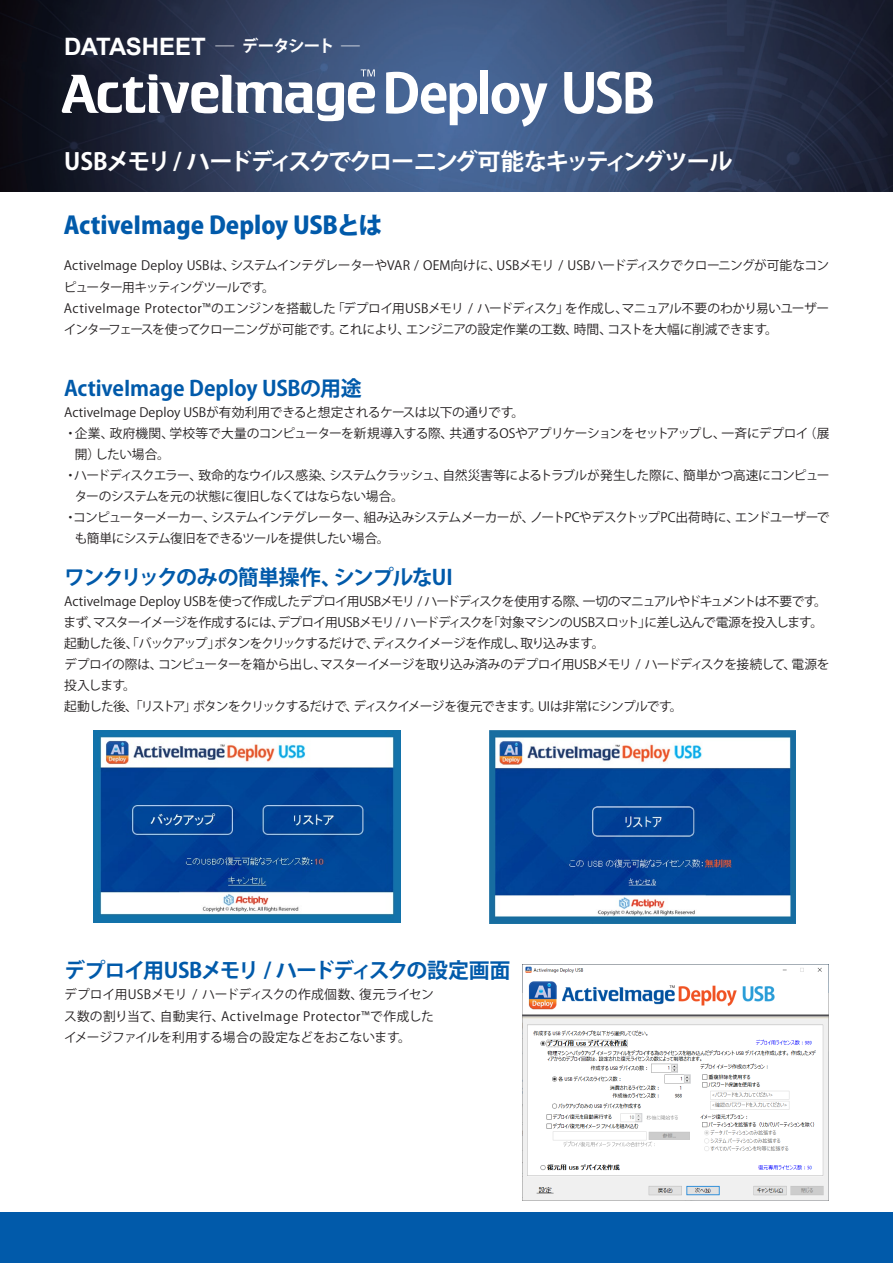
<style>
.page{position:relative;width:893px;height:1263px;background:#fff}
.page>*{position:absolute;margin:0;border:0;box-sizing:border-box;transform-origin:0 0}
.大見出し{font:800 24px "Koz Go Pro";letter-spacing:-.005em;color:#015aaa}
.t1{font:700 24px "Arial";letter-spacing:-.01em;color:#fff}
.t2{font:700 23.25px "Koz Go Pro";letter-spacing:-.09em;color:#fff}
.見出し{font:700 21px "Koz Go Pro";letter-spacing:-.065em;color:#015aaa}
.見出し-2{font:700 21px "Koz Go Pro";letter-spacing:-.02em;color:#015aaa}
.見出し-3{font:700 21px "Koz Go Pro";letter-spacing:-.06em;color:#015aaa}
.本文{font:12.75px/21.3px "Koz Go Pro";letter-spacing:-.045em;color:#231f20}
.本文インデント{font:12.75px/21px "Koz Go Pro";letter-spacing:-.04em;color:#231f20}
.本文インデント-2{font:12.75px/21px "Koz Go Pro";letter-spacing:-.06em;color:#231f20}
.本文-2{font:12.75px "Koz Go Pro";letter-spacing:-.065em;color:#231f20}
.本文-3{font:12.75px "Koz Go Pro";letter-spacing:-.09em;color:#231f20}
.本文インデント-3{font:12.75px "Koz Go Pro";letter-spacing:-.005em;color:#231f20}
.s1{font-family:"Koz Min Pr 6 N";font-weight:400;font-size:16.5px}
.s2{font-family:"Koz Go Pro";font-size:16.5px}
</style>
<div class="page">
<img style="left:0;top:0;width:893px;height:191px">
<div style="left:0;top:1212px;width:893px;height:51px;background:#015aaa"></div>
<img style="left:523px;top:965px;width:306px;height:235px">
<img style="left:94px;top:730px;width:306px;height:192px">
<img style="left:489px;top:730px;width:306px;height:193px">
<svg style="left:62px;top:69px;width:313px;height:52px"></svg>
<svg style="left:386px;top:72px;width:91px;height:53px"></svg>
<div style="left:480px;top:70px;width:8px;height:43px;background:#fff"></div>
<svg style="left:492px;top:83px;width:55px;height:44px"></svg>
<svg style="left:564px;top:71px;width:89px;height:43px"></svg>
<p class="t1" style="left:64px;top:30px;width:300px">DATASHEET <span class="s1">−</span> <span class="s2">データシート</span> <span class="s1">−</span></p>
<p class="t2" style="left:64px;top:147px;width:670px">USBメモリ / ハードディスクでクローニング可能なキッティングツール</p>
<p class="大見出し" style="left:64px;top:209px;width:320px">ActiveImage Deploy USBとは</p>
<p class="本文" style="left:64px;top:255px;width:767px">ActiveImage Deploy USBは、システムインテグレーターやVAR / OEM向けに、USBメモリ / USBハードディスクでクローニングが可能なコンピューター用キッティングツールです。</p>
<p class="本文" style="left:64px;top:298px;width:767px">ActiveImage Protector™のエンジンを搭載した「デプロイ用USBメモリ / ハードディスク」を作成し、マニュアル不要のわかり易いユーザーインターフェースを使ってクローニングが可能です。これにより、エンジニアの設定作業の工数、時間、コストを大幅に削減できます。</p>
<p class="見出し-2" style="left:64px;top:374px;width:299px">ActiveImage Deploy USBの用途</p>
<p class="本文インデント-3" style="left:64px;top:404px;width:461px">ActiveImage Deploy USBが有効利用できると想定されるケースは以下の通りです。</p>
<p class="本文インデント" style="left:75px;top:423px;width:756px;text-indent:-11px">・企業、政府機関、学校等で大量のコンピューターを新規導入する際、共通するOSやアプリケーションをセットアップし、一斉にデプロイ（展開）したい場合。</p>
<p class="本文インデント" style="left:75px;top:465px;width:756px;text-indent:-11px">・ハードディスクエラー、致命的なウイルス感染、システムクラッシュ、自然災害等によるトラブルが発生した際に、簡単かつ高速にコンピューターのシステムを元の状態に復旧しなくてはならない場合。</p>
<p class="本文インデント-2" style="left:75px;top:507px;width:756px;text-indent:-11px">・コンピューターメーカー、システムインテグレーター、組み込みシステムメーカーが、ノートPCやデスクトップPC出荷時に、エンドユーザーでも簡単にシステム復旧をできるツールを提供したい場合。</p>
<p class="見出し-3" style="left:64px;top:564px;width:390px">ワンクリックのみの簡単操作、シンプルなUI</p>
<p class="本文" style="left:64px;top:591px;width:764px">ActiveImage Deploy USBを使って作成したデプロイ用USBメモリ / ハードディスクを使用する際、一切のマニュアルやドキュメントは不要です。</p>
<p class="本文-2" style="left:64px;top:614px;width:761px">まず、マスターイメージを作成するには、デプロイ用USBメモリ / ハードディスクを「対象マシンのUSBスロット」に差し込んで電源を投入します。</p>
<p class="本文-3" style="left:64px;top:635px;width:542px">起動した後、「バックアップ」ボタンをクリックするだけで、ディスクイメージを作成し、取り込みます。</p>
<p class="本文" style="left:64px;top:654px;width:767px">デプロイの際は、コンピューターを箱から出し、マスターイメージを取り込み済みのデプロイ用USBメモリ / ハードディスクを接続して、電源を投入します。</p>
<p class="本文" style="left:64px;top:696px;width:620px">起動した後、「リストア」ボタンをクリックするだけで、ディスクイメージを復元できます。UIは非常にシンプルです。</p>
<p class="見出し" style="left:64px;top:957px;width:448px">デプロイ用USBメモリ / ハードディスクの設定画面</p>
<p class="本文" style="left:64px;top:984px;width:371px;text-align:justify">デプロイ用USBメモリ / ハードディスクの作成個数、復元ライセンス数の割り当て、自動実行、ActiveImage Protector™で作成したイメージファイルを利用する場合の設定などをおこないます。</p>
</div>
